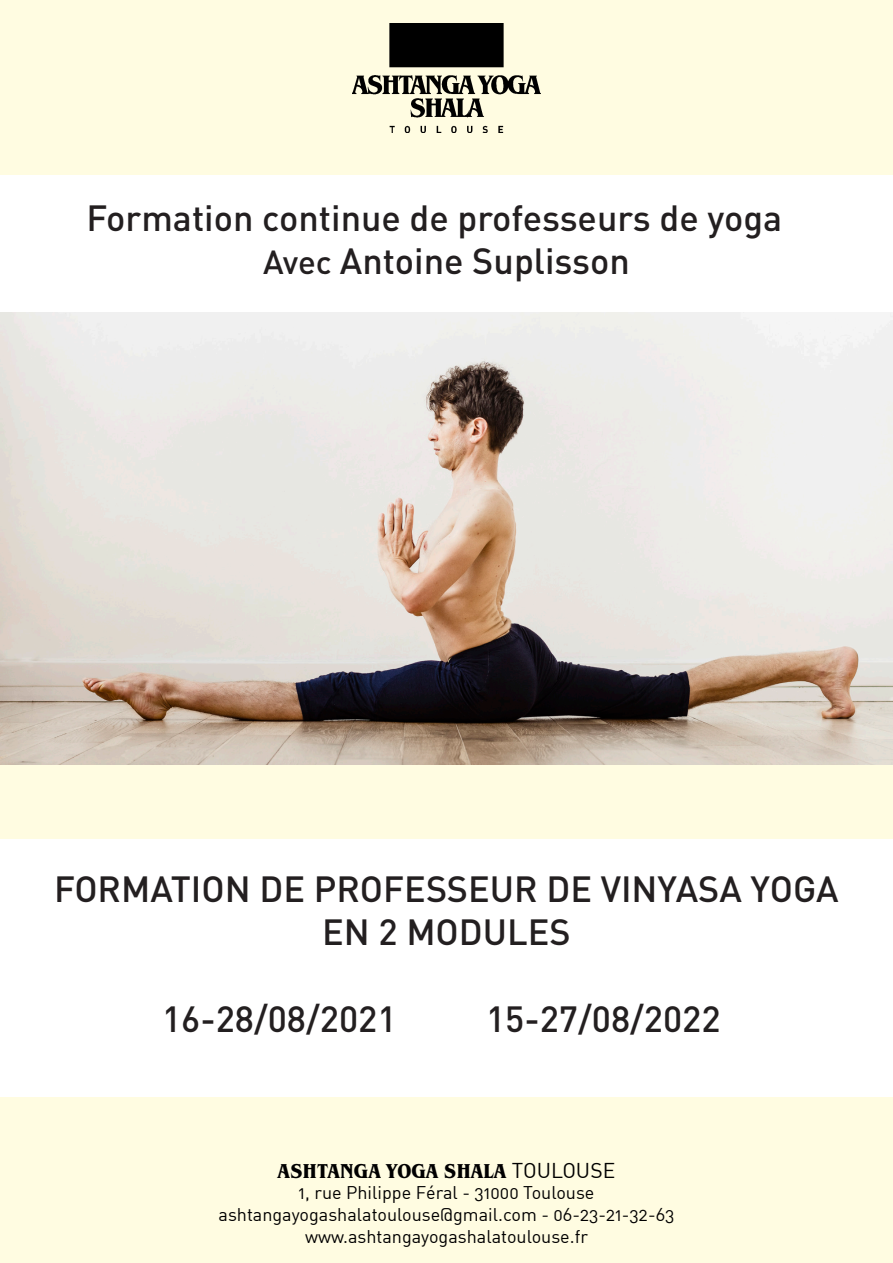
<style>
.page{position:relative;width:893px;height:1263px;background:#fffce1}
.page>*{position:absolute;margin:0;border:0;box-sizing:border-box;transform-origin:0 0}
.t1{font:500 36px/43.2px "DIN";color:#231f20}
.t2{font:700 condensed 21px "Benguiat IT Cby BT";color:#000}
.t3{font:18px "DIN Regular Alternate";color:#000}
.s1{font-size:33px}
.s2{font-family:"DIN Regular Alternate";font-weight:400;font-stretch:normal}
</style>
<div class="page">
<div style="left:0;top:175px;width:893px;height:140px;background:#fff"></div>
<img style="left:0;top:313px;width:893px;height:451px">
<div style="left:0;top:840px;width:893px;height:257px;background:#fff"></div>
<img style="left:353px;top:23px;width:187px;height:110px">
<p class="t1" style="left:263px;top:195px;width:521px;text-indent:-177px">Formation continue de professeurs de yoga<br><span class="s1">Avec</span> Antoine Suplisson</p>
<p class="t1" style="left:54px;top:866px;width:786px">FORMATION DE PROFESSEUR DE VINYASA YOGA</p>
<p class="t1" style="left:322px;top:909px;width:250px">EN 2 MODULES</p>
<p class="t1" style="left:162px;top:996px;width:236px">16-28/08/2021</p>
<p class="t1" style="left:486px;top:996px;width:236px">15-27/08/2022</p>
<p class="t2" style="left:278px;top:1158px;width:339px">ASHTANGA YOGA SHALA <span class="s2">TOULOUSE</span></p>
<p class="t3" style="left:298px;top:1182px;width:297px">1, rue Philippe Féral - 31000 Toulouse</p>
<p class="t3" style="left:219px;top:1203px;width:457px">ashtangayogashalatoulouse@gmail.com - 06-23-21-32-63</p>
<p class="t3" style="left:305px;top:1225px;width:284px">www.ashtangayogashalatoulouse.fr</p>
</div>
